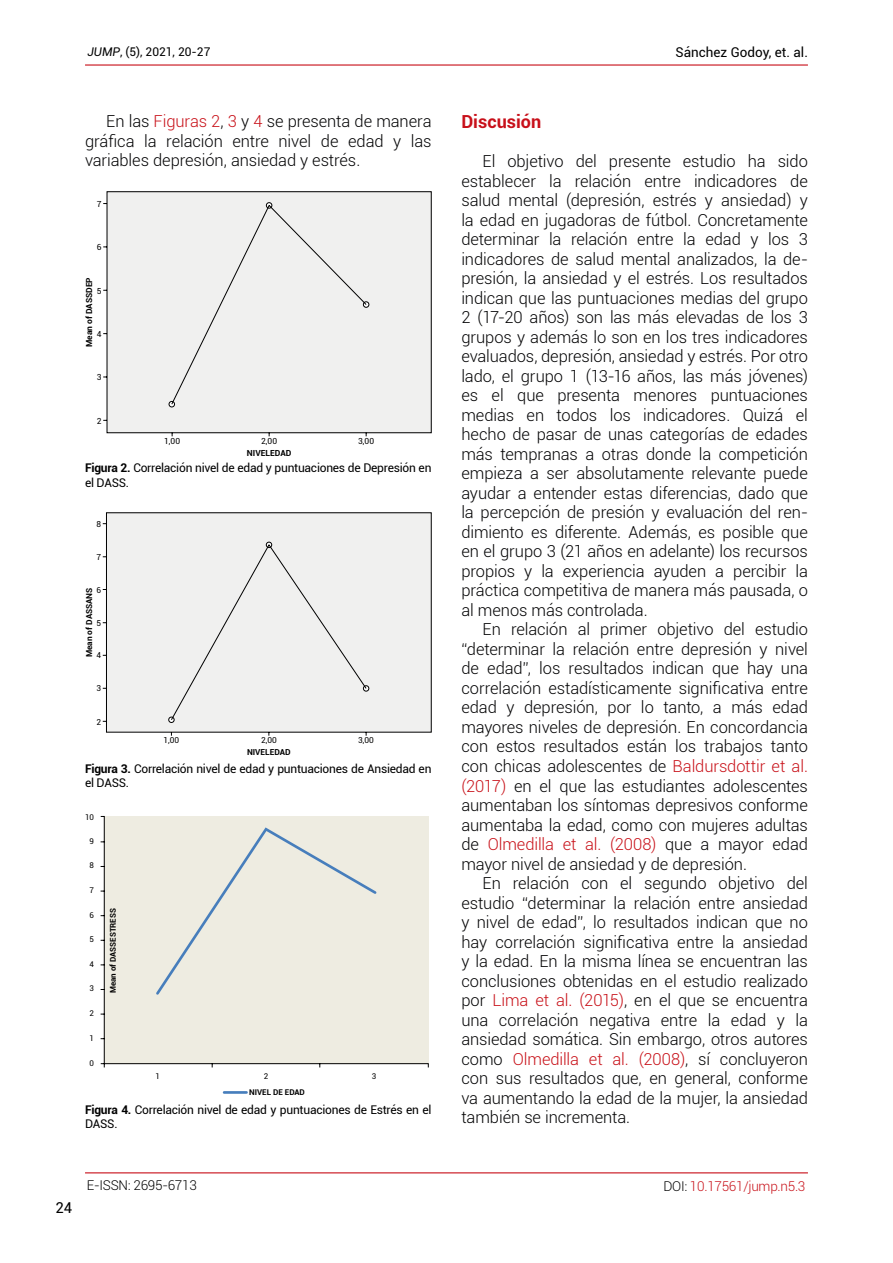
<style>
.page{position:relative;width:893px;height:1263px;background:#fff}
.page>*{position:absolute;margin:0;border:0;box-sizing:border-box;transform-origin:0 0}
.t1{font:700 18px "Roboto";color:#c8101a}
.t2{font:300 16.5px/19.5px "Roboto";letter-spacing:-.005em;color:#020203;text-align:justify}
.t3{font:15px "Roboto";color:#000}
.t4{font:300 13.5px "Roboto";letter-spacing:-.02em;color:#c81119}
.t5{font:13.5px "Roboto";color:#000}
.t6{font:300 13.5px "Roboto";letter-spacing:-.02em;color:#000}
.t7{font:12px/14.4px "Roboto";letter-spacing:-.02em;color:#000}
.t8{font:700 8.4px "Roboto";color:#000}
.t9{font:8.4px "Roboto";color:#000}
.t10{font:700 8.25px "Roboto";color:#000}
.t11{font:8.25px "Roboto";color:#000}
.t12{font:700 7.95px "Roboto";color:#000}
.t13{font:7.95px "Roboto";color:#000}
.s1{font-style:italic}
.s2{color:#c81119}
.s3{font-weight:700}
.s4{color:#000}
</style>
<div class="page">
<hr style="left:85px;top:64px;width:723px;height:2px;background:#c8101a">
<hr style="left:85px;top:1172px;width:723px;height:1px;background:#c8101a">
<svg style="left:103px;top:191px;width:329px;height:246px"></svg>
<div style="left:266px;top:202px;width:6px;height:7px;border:1px solid #000;border-radius:50%"></div>
<div style="left:169px;top:203px;width:200px;height:204px;background:#f0f0ef"></div>
<svg style="left:102px;top:512px;width:330px;height:224px"></svg>
<div style="left:168px;top:542px;width:201px;height:181px;background:#f0f0ef"></div>
<hr style="left:224px;top:1091px;width:23px;height:3px;background:#477ebc">
<div style="left:100px;top:816px;width:329px;height:252px;background:#eeece1"></div>
<div style="left:154px;top:826px;width:225px;height:171px;background:#eeece1"></div>
<p class="t7" style="left:87px;top:44px;width:125px"><span class="s1">JUMP</span>, (5), 2021, 20-27</p>
<p class="t5" style="left:675px;top:43px;width:134px">Sánchez Godoy, et. al.</p>
<p class="t2" style="left:85px;top:111px;width:348px;text-indent:21px">En las <span class="s2">Figuras 2</span>, <span class="s2">3</span> y <span class="s2">4</span> se presenta de manera gráfica la relación entre nivel de edad y las variables depresión, ansiedad y estrés.</p>
<p class="t9" style="left:97px;top:198px;width:6px">7</p>
<p class="t9" style="left:97px;top:241px;width:6px">6</p>
<p class="t8" style="left:83px;top:347px;width:72px;rotate:-90deg">Mean of DASSDEP</p>
<p class="t9" style="left:97px;top:285px;width:6px">5</p>
<p class="t9" style="left:97px;top:328px;width:6px">4</p>
<p class="t9" style="left:97px;top:371px;width:6px">3</p>
<p class="t9" style="left:97px;top:415px;width:6px">2</p>
<p class="t9" style="left:164px;top:435px;width:17px">1,00</p>
<p class="t9" style="left:261px;top:435px;width:17px">2,00</p>
<p class="t9" style="left:358px;top:435px;width:17px">3,00</p>
<p class="t8" style="left:247px;top:447px;width:46px">NIVELEDAD</p>
<p class="t7" style="left:85px;top:460px;width:348px"><span class="s3">Figura 2.</span> Correlación nivel de edad y puntuaciones de Depresión en el DASS.</p>
<p class="t11" style="left:97px;top:518px;width:6px">8</p>
<p class="t11" style="left:97px;top:551px;width:6px">7</p>
<p class="t11" style="left:97px;top:584px;width:6px">6</p>
<p class="t10" style="left:83px;top:657px;width:71px;rotate:-90deg">Mean of DASSANS</p>
<p class="t11" style="left:97px;top:617px;width:6px">5</p>
<p class="t11" style="left:97px;top:650px;width:6px">4</p>
<p class="t11" style="left:97px;top:683px;width:6px">3</p>
<p class="t11" style="left:97px;top:716px;width:6px">2</p>
<p class="t11" style="left:164px;top:734px;width:17px">1,00</p>
<p class="t11" style="left:261px;top:734px;width:17px">2,00</p>
<p class="t11" style="left:358px;top:734px;width:17px">3,00</p>
<p class="t10" style="left:247px;top:746px;width:45px">NIVELEDAD</p>
<p class="t7" style="left:85px;top:761px;width:348px"><span class="s3">Figura 3.</span> Correlación nivel de edad y puntuaciones de Ansiedad en el DASS.</p>
<p class="t13" style="left:85px;top:811px;width:11px">10</p>
<p class="t13" style="left:90px;top:836px;width:6px">9</p>
<p class="t13" style="left:90px;top:860px;width:6px">8</p>
<p class="t13" style="left:90px;top:884px;width:6px">7</p>
<p class="t13" style="left:90px;top:910px;width:6px">6</p>
<p class="t13" style="left:90px;top:933px;width:6px">5</p>
<p class="t13" style="left:90px;top:959px;width:6px">4</p>
<p class="t13" style="left:90px;top:983px;width:6px">3</p>
<p class="t13" style="left:90px;top:1007px;width:6px">2</p>
<p class="t13" style="left:90px;top:1033px;width:6px">1</p>
<p class="t13" style="left:90px;top:1057px;width:6px">0</p>
<p class="t12" style="left:108px;top:993px;width:86px;rotate:-90deg">Mean of DASSESTRESS</p>
<p class="t13" style="left:156px;top:1071px;width:6px">1</p>
<p class="t13" style="left:264px;top:1071px;width:6px">2</p>
<p class="t13" style="left:372px;top:1071px;width:6px">3</p>
<p class="t12" style="left:249px;top:1086px;width:57px">NIVEL DE EDAD</p>
<p class="t7" style="left:85px;top:1102px;width:348px"><span class="s3">Figura 4.</span> Correlación nivel de edad y puntuaciones de Estrés en el<br>DASS.</p>
<p class="t1" style="left:461px;top:109px;width:81px">Discusión</p>
<p class="t2" style="left:461px;top:151px;width:348px;text-indent:21px">El objetivo del presente estudio ha sido establecer la relación entre indicadores de salud mental (depresión, estrés y ansiedad) y la edad en jugadoras de fútbol. Concretamente determinar la relación entre la edad y los 3 indicadores de salud mental analizados, la de&shy;presión, la ansiedad y el estrés. Los resultados indican que las puntuaciones medias del grupo 2 (17-20 años) son las más elevadas de los 3 grupos y además lo son en los tres indicadores evaluados, depresión, ansiedad y estrés. Por otro lado, el grupo 1 (13-16 años, las más jóvenes) es el que presenta menores puntuaciones medias en todos los indicadores. Quizá el hecho de pasar de unas categorías de edades más tempranas a otras donde la competición empieza a ser absolutamente relevante puede ayudar a entender estas diferencias, dado que la percepción de presión y evaluación del ren&shy;dimiento es diferente. Además, es posible que en el grupo 3 (21 años en adelante) los recursos propios y la experiencia ayuden a percibir la práctica competitiva de manera más pausada, o al menos más controlada.</p>
<p class="t2" style="left:461px;top:619px;width:348px;text-indent:21px">En relación al primer objetivo del estudio “determinar la relación entre depresión y nivel de edad”, los resultados indican que hay una correlación estadísticamente significativa entre edad y depresión, por lo tanto, a más edad mayores niveles de depresión. En concordancia con estos resultados están los trabajos tanto con chicas adolescentes de <span class="s2">Baldursdottir et al. (2017)</span> en el que las estudiantes adolescentes aumentaban los síntomas depresivos conforme aumentaba la edad, como con mujeres adultas de <span class="s2">Olmedilla et al. (2008)</span> que a mayor edad mayor nivel de ansiedad y de depresión.</p>
<p class="t2" style="left:461px;top:873px;width:348px;text-indent:21px">En relación con el segundo objetivo del estudio “determinar la relación entre ansiedad y nivel de edad”, lo resultados indican que no hay correlación significativa entre la ansiedad y la edad. En la misma línea se encuentran las conclusiones obtenidas en el estudio realizado por <span class="s2">Lima et al. (2015)</span>, en el que se encuentra una correlación negativa entre la edad y la ansiedad somática. Sin embargo, otros autores como <span class="s2">Olmedilla et al. (2008)</span>, sí concluyeron con sus resultados que, en general, conforme va aumentando la edad de la mujer, la ansiedad también se incrementa.</p>
<p class="t3" style="left:55px;top:1197px;width:18px">24</p>
<p class="t6" style="left:87px;top:1176px;width:111px">E-ISSN: 2695-6713</p>
<p class="t4" style="left:663px;top:1176px;width:144px"><span class="s4">DOI:</span> 10.17561/jump.n5.3</p>
</div>
